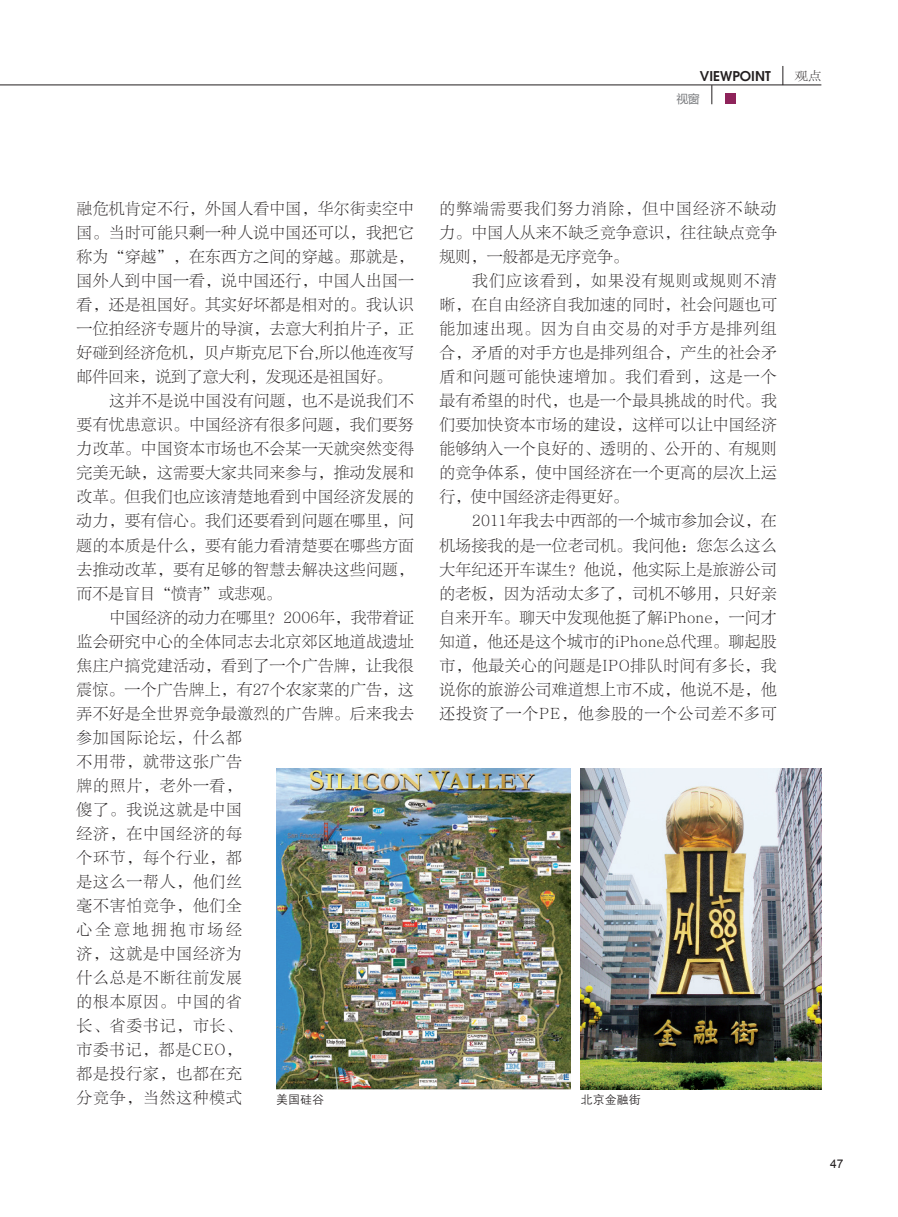
<style>
.page{position:relative;width:898px;height:1217px;background:#fff}
.page>*{position:absolute;margin:0;border:0;box-sizing:border-box;transform-origin:0 0}
.正文{font:15.75px/24px "FZLTSK GBK1 0";letter-spacing:.02em;color:#231f20;text-align:justify}
.正文-2{font:15.75px/24px "FZLTSK GBK1 0";letter-spacing:.055em;color:#231f20}
.t1{font:600 13.5px "Avant Garde";color:#231f20}
.正文-3{font:12px "H Yg 2 gj";color:#231f20}
.t2{font:12px "Arial";color:#231f20}
.t3{font:12px "FZLTSK GBK1 0";color:#231f20;scale:1.1 1}
.提示语{font:12px "FZLTHJW GB1 0";color:#787a7d}
</style>
<div class="page">
<hr style="left:0;top:85px;width:821px;height:1px;background:#231f20">
<svg style="left:782px;top:66px;width:1px;height:19px"></svg>
<img style="left:580px;top:768px;width:241px;height:320px">
<img style="left:276px;top:768px;width:294px;height:320px">
<div style="left:724px;top:94px;width:11px;height:10px;background:#8e235a"></div>
<svg style="left:711px;top:85px;width:1px;height:19px"></svg>
<p class="t1" style="left:699px;top:67px;width:72px">VIEWPOINT</p>
<p class="t3" style="left:794px;top:69px;width:25px">观点</p>
<p class="提示语" style="left:676px;top:92px;width:25px">视窗</p>
<p class="正文" style="left:77px;top:197px;width:339px">融危机肯定不行，外国人看中国，华尔街卖空中国。当时可能只剩一种人说中国还可以，我把它称为“穿越”，在东西方之间的穿越。那就是，国外人到中国一看，说中国还行，中国人出国一看，还是祖国好。其实好坏都是相对的。我认识一位拍经济专题片的导演，去意大利拍片子，正好碰到经济危机，贝卢斯克尼下台,所以他连夜写邮件回来，说到了意大利，发现还是祖国好。</p>
<p class="正文" style="left:77px;top:389px;width:339px;text-indent:33px">这并不是说中国没有问题，也不是说我们不要有忧患意识。中国经济有很多问题，我们要努力改革。中国资本市场也不会某一天就突然变得完美无缺，这需要大家共同来参与，推动发展和改革。但我们也应该清楚地看到中国经济发展的动力，要有信心。我们还要看到问题在哪里，问题的本质是什么，要有能力看清楚要在哪些方面去推动改革，要有足够的智慧去解决这些问题，而不是盲目“愤青”或悲观。</p>
<p class="正文-2" style="left:77px;top:605px;width:339px;text-indent:33px">中国经济的动力在哪里？2006年，我带着证监会研究中心的全体同志去北京郊区地道战遗址焦庄户搞党建活动，看到了一个广告牌，让我很震惊。一个广告牌上，有27个农家菜的广告，这弄不好是全世界竞争最激烈的广告牌。后来我去参加国际论坛，什么都<br>不用带，就带这张广告<br>牌的照片，老外一看，<br>傻了。我说这就是中国<br>经济，在中国经济的每<br>个环节，每个行业，都<br>是这么一帮人，他们丝<br>毫不害怕竞争，他们全<br>心全意地拥抱市场经<br>济，这就是中国经济为<br>什么总是不断往前发展<br>的根本原因。中国的省<br>长、省委书记，市长、<br>市委书记，都是CEO，<br>都是投行家，也都在充<br>分竞争，当然这种模式</p>
<p class="正文" style="left:439px;top:197px;width:339px">的弊端需要我们努力消除，但中国经济不缺动力。中国人从来不缺乏竞争意识，往往缺点竞争规则，一般都是无序竞争。</p>
<p class="正文" style="left:439px;top:269px;width:339px;text-indent:33px">我们应该看到，如果没有规则或规则不清晰，在自由经济自我加速的同时，社会问题也可能加速出现。因为自由交易的对手方是排列组合，矛盾的对手方也是排列组合，产生的社会矛盾和问题可能快速增加。我们看到，这是一个最有希望的时代，也是一个最具挑战的时代。我们要加快资本市场的建设，这样可以让中国经济能够纳入一个良好的、透明的、公开的、有规则的竞争体系，使中国经济在一个更高的层次上运行，使中国经济走得更好。</p>
<p class="正文" style="left:439px;top:509px;width:339px;text-indent:33px">2011年我去中西部的一个城市参加会议，在机场接我的是一位老司机。我问他：您怎么这么大年纪还开车谋生？他说，他实际上是旅游公司的老板，因为活动太多了，司机不够用，只好亲自来开车。聊天中发现他挺了解iPhone，一问才知道，他还是这个城市的iPhone总代理。聊起股市，他最关心的问题是IPO排队时间有多长，我说你的旅游公司难道想上市不成，他说不是，他还投资了一个PE，他参股的一个公司差不多可</p>
<p class="正文-3" style="left:276px;top:1092px;width:49px">美国硅谷</p>
<p class="正文-3" style="left:580px;top:1092px;width:61px">北京金融街</p>
<p class="t2" style="left:829px;top:1155px;width:15px">47</p>
</div>
